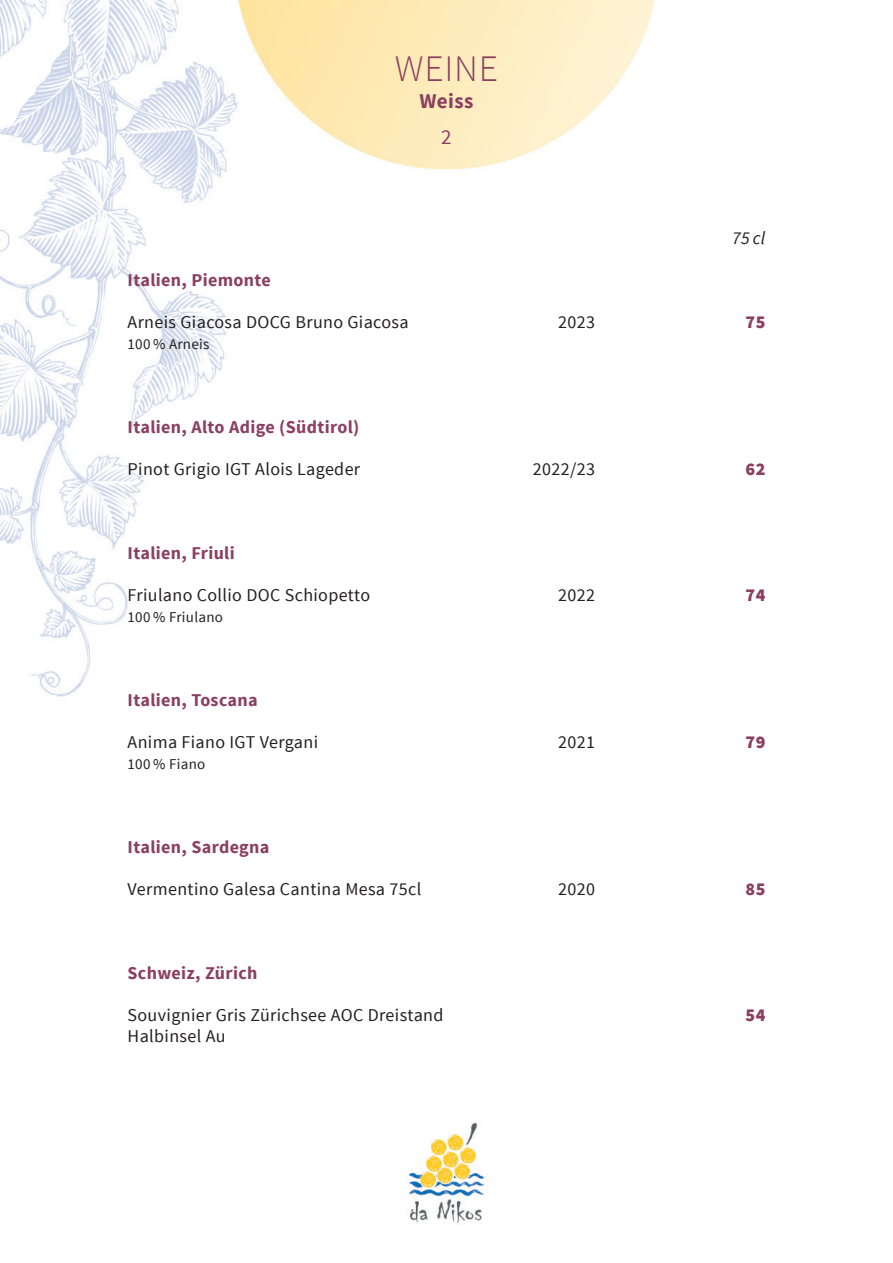
<style>
.page{position:relative;width:893px;height:1263px;background:#fff}
.page>*{position:absolute;margin:0;border:0;box-sizing:border-box;transform-origin:0 0}
.t1{font:300 37.5px "Source Sans Pro";letter-spacing:.02em;color:#8b4061}
.t2{font:700 21px "Source Sans Pro";letter-spacing:.02em;color:#8b4061}
.t3{font:21px "Source Sans Pro";color:#8b4061}
.t4{font:18px "Source Sans Pro";letter-spacing:.02em;color:#231f20}
.t5{font:700 18px "Source Sans Pro";letter-spacing:.02em;color:#8b4061}
.t6{font:900 18px "Source Sans Pro";letter-spacing:.02em;color:#8b4061}
.t7{font:italic 18px "Source Sans Pro";color:#231f20}
.t8{font:15px "Source Sans Pro";letter-spacing:.02em;color:#231f20}
</style>
<div class="page">
<img style="left:0;top:0;width:655px;height:1223px">
<h1 class="t1" style="left:395px;top:46px;width:105px">WEINE</h1>
<p class="t2" style="left:419px;top:88px;width:56px">Weiss</p>
<p class="t3" style="left:441px;top:124px;width:12px">2</p>
<p class="t7" style="left:732px;top:227px;width:35px">75 cl</p>
<p class="t5" style="left:128px;top:269px;width:145px">Italien, Piemonte</p>
<p class="t4" style="left:128px;top:311px;width:283px">Arneis Giacosa DOCG Bruno Giacosa</p>
<p class="t4" style="left:558px;top:311px;width:38px">2023</p>
<p class="t6" style="left:746px;top:310px;width:21px">75</p>
<p class="t8" style="left:128px;top:335px;width:83px">100 % Arneis</p>
<p class="t5" style="left:128px;top:416px;width:233px">Italien, Alto Adige (Südtirol)</p>
<p class="t4" style="left:128px;top:458px;width:234px">Pinot Grigio IGT Alois Lageder</p>
<p class="t4" style="left:533px;top:458px;width:64px">2022/23</p>
<p class="t6" style="left:746px;top:457px;width:21px">62</p>
<p class="t5" style="left:128px;top:542px;width:109px">Italien, Friuli</p>
<p class="t4" style="left:128px;top:584px;width:244px">Friulano Collio DOC Schiopetto</p>
<p class="t4" style="left:558px;top:584px;width:38px">2022</p>
<p class="t6" style="left:746px;top:583px;width:21px">74</p>
<p class="t8" style="left:128px;top:608px;width:97px">100 % Friulano</p>
<p class="t5" style="left:128px;top:689px;width:132px">Italien, Toscana</p>
<p class="t4" style="left:128px;top:731px;width:192px">Anima Fiano IGT Vergani</p>
<p class="t4" style="left:558px;top:731px;width:38px">2021</p>
<p class="t6" style="left:746px;top:730px;width:21px">79</p>
<p class="t8" style="left:128px;top:755px;width:79px">100 % Fiano</p>
<p class="t5" style="left:128px;top:836px;width:143px">Italien, Sardegna</p>
<p class="t4" style="left:128px;top:878px;width:295px">Vermentino Galesa Cantina Mesa 75cl</p>
<p class="t4" style="left:558px;top:878px;width:38px">2020</p>
<p class="t6" style="left:746px;top:877px;width:21px">85</p>
<p class="t5" style="left:128px;top:962px;width:131px">Schweiz, Zürich</p>
<p class="t4" style="left:128px;top:1004px;width:317px">Souvignier Gris Zürichsee AOC Dreistand</p>
<p class="t6" style="left:746px;top:1003px;width:21px">54</p>
<p class="t4" style="left:128px;top:1025px;width:99px">Halbinsel Au</p>
</div>
